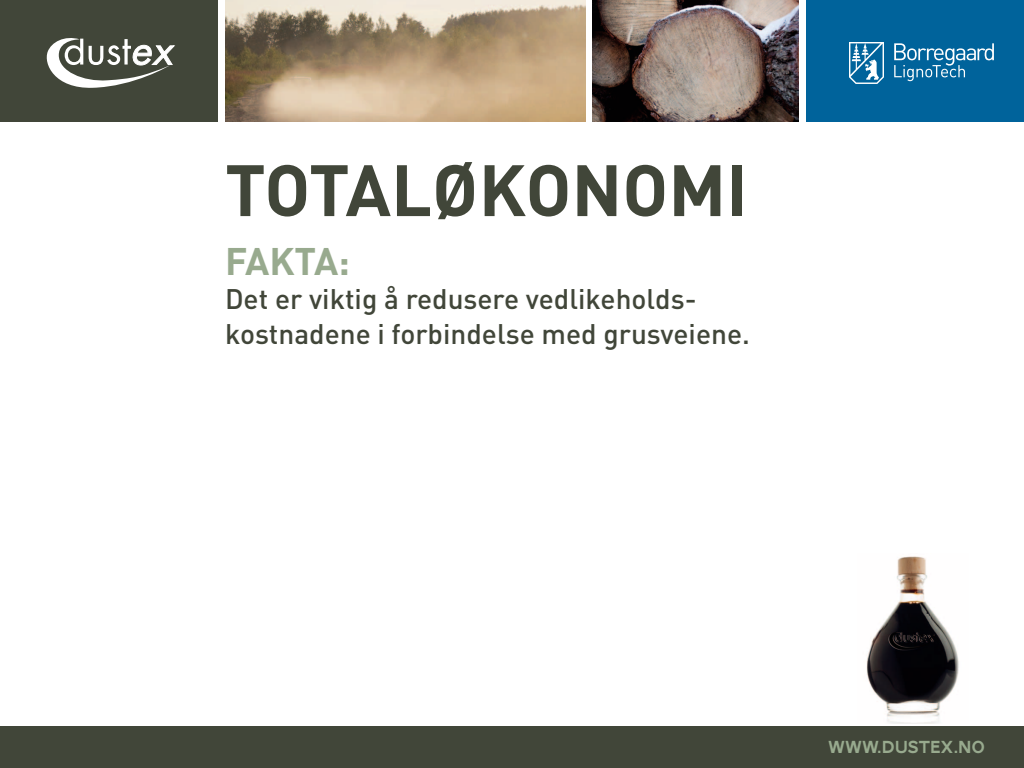
<style>
.page{position:relative;width:1024px;height:768px;background:#fff}
.page>*{position:absolute;margin:0;border:0;box-sizing:border-box;transform-origin:0 0}
.t1{font:700 71.4px "DIN";color:#414639}
.t2{font:700 38px "DIN";letter-spacing:-.03em;color:#98aa8e}
.t3{font:500 28px/34.5px "DIN";color:#414639}
.t4{font:18px "AW Conqueror Carved One";letter-spacing:-.02em;color:#98aa8e}
</style>
<div class="page">
<img style="left:225px;top:0;width:361px;height:122px">
<img style="left:593px;top:0;width:206px;height:122px">
<div style="left:0;top:0;width:218px;height:122px;background:#414639"></div>
<div style="left:0;top:726px;width:1024px;height:42px;background:#414639"></div>
<div style="left:806px;top:0;width:218px;height:122px;background:#00639b"></div>
<svg style="left:46px;top:38px;width:129px;height:50px"></svg>
<svg style="left:894px;top:43px;width:100px;height:38px"></svg>
<svg style="left:849px;top:42px;width:35px;height:42px"></svg>
<img style="left:866px;top:556px;width:93px;height:168px">
<h1 class="t1" style="left:225px;top:142px;width:525px">TOTALØKONOMI</h1>
<h2 class="t2" style="left:225px;top:236px;width:127px">FAKTA:</h2>
<p class="t3" style="left:225px;top:281px;width:526px">Det er viktig å redusere vedlikeholds&shy;kostnadene i forbindelse med grusveiene.</p>
<p class="t4" style="left:828px;top:739px;width:158px">WWW.DUSTEX.NO</p>
</div>
